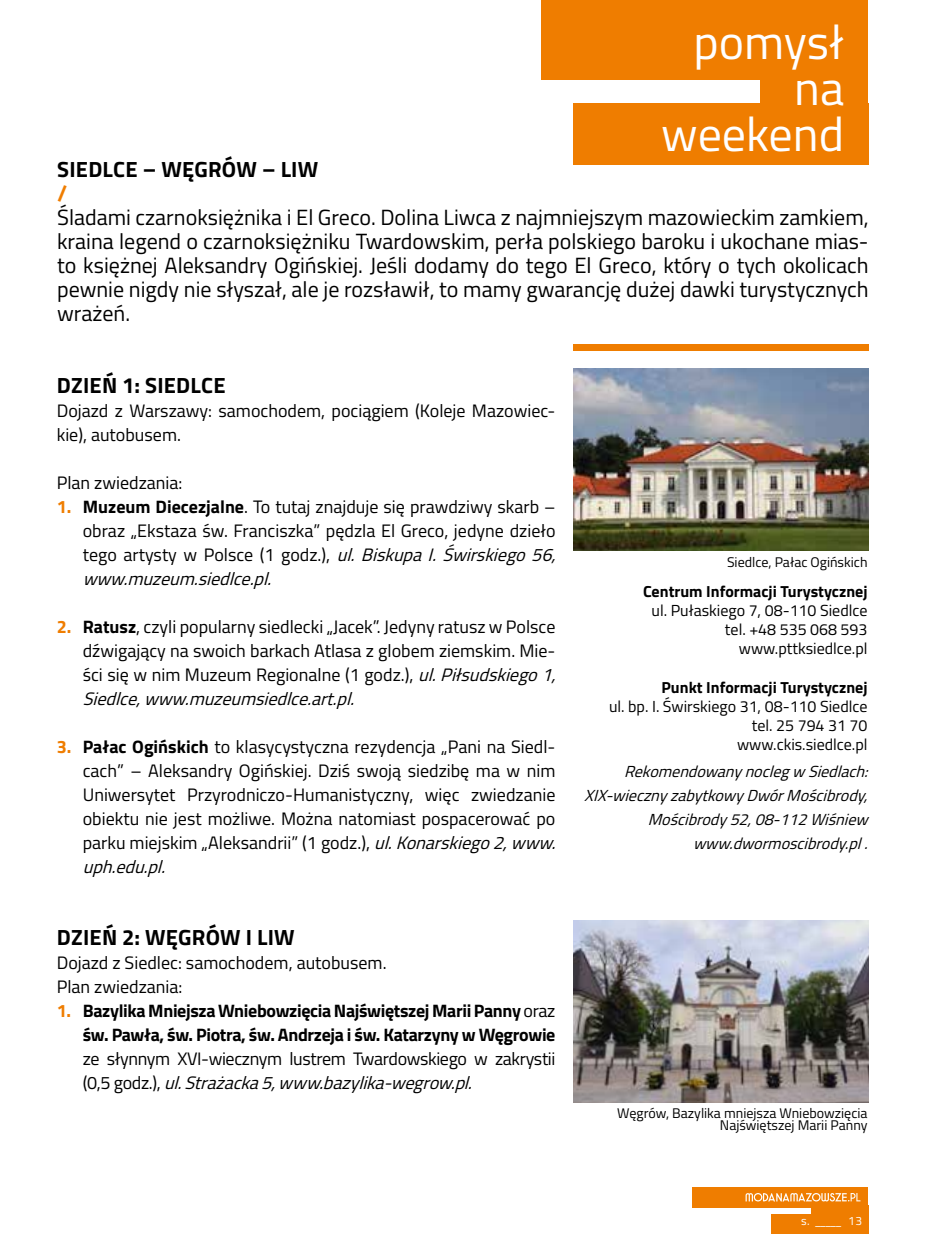
<style>
.page{position:relative;width:925px;height:1248px;background:#fff}
.page>*{position:absolute;margin:0;border:0;box-sizing:border-box;transform-origin:0 0}
.t1{font:48px/46px "Cairo";color:#fff;text-align:right}
.t2{font:22px/24px "Titillium";color:#000;text-align:justify}
.t3{font:700 22px "Titillium";letter-spacing:.01em;color:#000}
.t4{font:700 22px "Titillium";color:#ef7d00}
.t5{font:18px/24px "Titillium";color:#000}
.t6{font:700 18px/24px "Titillium";letter-spacing:-.02em;color:#000;text-align:right}
.t7{font:18px/24px "Titillium";letter-spacing:-.02em;color:#000}
.t8{font:16px/19.2px "Titillium";color:#000;text-align:right}
.t9{font:italic 16px/24px "Titillium";color:#000;text-align:right}
.t10{font:700 16px "Titillium";color:#000}
.t11{font:14px/12px "Titillium";color:#000;text-align:right}
.t12{font:12px "Cairo";color:#fff}
.s1{font-weight:700;color:#ef7d00}
.s2{font-weight:700}
.s3{font-style:italic}
.s4{color:#ef7d00}
.s5{font-weight:400}
</style>
<div class="page">
<div style="left:810px;top:1204px;width:57px;height:12px;background:#ef7d00"></div>
<div style="left:770px;top:1213px;width:97px;height:20px;background:#ef7d00"></div>
<div style="left:541px;top:0;width:326px;height:80px;background:#ef7d00"></div>
<div style="left:760px;top:66px;width:107px;height:50px;background:#ef7d00"></div>
<div style="left:573px;top:103px;width:294px;height:61px;background:#ef7d00"></div>
<div style="left:692px;top:1187px;width:175px;height:20px;background:#ef7d00"></div>
<svg style="left:745px;top:1193px;width:115px;height:8px"></svg>
<div style="left:573px;top:344px;width:294px;height:7px;background:#ef7d00"></div>
<img style="left:573px;top:368px;width:294px;height:182px">
<img style="left:573px;top:920px;width:294px;height:181px">
<h1 class="t1" style="left:661px;top:19px;width:184px">pomysł na weekend</h1>
<p class="t3" style="left:57px;top:152px;width:262px">SIEDLCE – WĘGRÓW – LIW</p>
<p class="t4" style="left:57px;top:176px;width:12px">/</p>
<p class="t2" style="left:57px;top:204px;width:812px">Śladami czarnoksiężnika i El Greco. Dolina Liwca z najmniejszym mazowieckim zamkiem, kraina legend o czarnoksiężniku Twardowskim, perła polskiego baroku i ukochane mias&shy;to księżnej Aleksandry Ogińskiej. Jeśli dodamy do tego El Greco, który o tych okolicach pewnie nigdy nie słyszał, ale je rozsławił, to mamy gwarancję dużej dawki turystycznych wrażeń.</p>
<p class="t3" style="left:57px;top:368px;width:170px">DZIEŃ 1: SIEDLCE</p>
<p class="t5" style="left:57px;top:397px;width:500px">Dojazd z Warszawy: samochodem, pociągiem (Koleje Mazowiec&shy;kie), autobusem.</p>
<p class="t5" style="left:57px;top:469px;width:127px">Plan zwiedzania:</p>
<p class="t5" style="left:83px;top:493px;width:480px;text-indent:-26px"><span class="s1">1.</span> <span class="s2">Muzeum Diecezjalne</span>. To tutaj znajduje się prawdziwy skarb – obraz „Ekstaza św. Franciszka” pędzla El Greco, jedyne dzieło tego artysty w Polsce (1 godz.), <span class="s3">ul.BiskupaI.Świrskiego56, www.muzeum.siedlce.pl.</span></p>
<p class="t5" style="left:83px;top:613px;width:480px;text-indent:-26px"><span class="s1">2.</span> <span class="s2">Ratusz</span>, czyli popularny siedlecki „Jacek”. Jedyny ratusz w Polsce dźwigający na swoich barkach Atlasa z globem ziemskim. Mie&shy;ści się w nim Muzeum Regionalne (1 godz.), <span class="s3">ul.Piłsudskiego1, Siedlce,www.muzeumsiedlce.art.pl.</span></p>
<p class="t5" style="left:83px;top:733px;width:480px;text-indent:-26px"><span class="s1">3.</span> <span class="s2">Pałac Ogińskich</span> to klasycystyczna rezydencja „Pani na Siedl&shy;cach” – Aleksandry Ogińskiej. Dziś swoją siedzibę ma w nim Uniwersytet Przyrodniczo-Humanistyczny, więc zwiedzanie obiektu nie jest możliwe. Można natomiast pospacerować po parku miejskim „Aleksandrii” (1 godz.), <span class="s3">ul.Konarskiego2,www. uph.edu.pl.</span></p>
<p class="t3" style="left:57px;top:919px;width:239px">DZIEŃ 2: WĘGRÓW I LIW</p>
<p class="t5" style="left:57px;top:949px;width:331px">Dojazd z Siedlec: samochodem, autobusem.<br>Plan zwiedzania:</p>
<p class="t6" style="left:57px;top:997px;width:500px"><span class="s4">1.</span> Bazylika Mniejsza Wniebowzięcia Najświętszej Marii Panny <span class="s5">oraz </span>św. Pawła, św. Piotra, św. Andrzeja i św. Katarzyny w Węgrowie</p>
<p class="t7" style="left:83px;top:1045px;width:474px">ze słynnym XVI-wiecznym lustrem Twardowskiego w zakrystii ( 0 , 5 g o d z . ) , <span class="s3">ul.Strażacka5,www.bazylika-wegrow.pl.</span></p>
<p class="t11" style="left:726px;top:555px;width:142px">Siedlce, Pałac Ogińskich</p>
<p class="t10" style="left:642px;top:578px;width:226px">Centrum Informacji Turystycznej</p>
<p class="t8" style="left:651px;top:600px;width:217px">ul. Pułaskiego 7, 08-110 Siedlce tel. +48 535 068 593 www.pttksiedlce.pl</p>
<p class="t10" style="left:661px;top:674px;width:207px">Punkt Informacji Turystycznej</p>
<p class="t8" style="left:608px;top:696px;width:260px">ul. bp. I. Świrskiego 31, 08-110 Siedlce tel. 25 794 31 70<br>www.ckis.siedlce.pl</p>
<p class="t9" style="left:584px;top:758px;width:290px">Rekomendowanynoclegw Siedlach:<br>XIX-wiecznyzabytkowyDwórMościbrody, Mościbrody52,08-112Wiśniew www.dwormoscibrody.pl.</p>
<p class="t11" style="left:617px;top:1106px;width:252px">Węgrów, Bazylika mniejsza Wniebowzięcia<br>Najświętszej Marii Panny</p>
<p class="t12" style="left:800px;top:1212px;width:63px">s . _____ 1 3</p>
</div>
